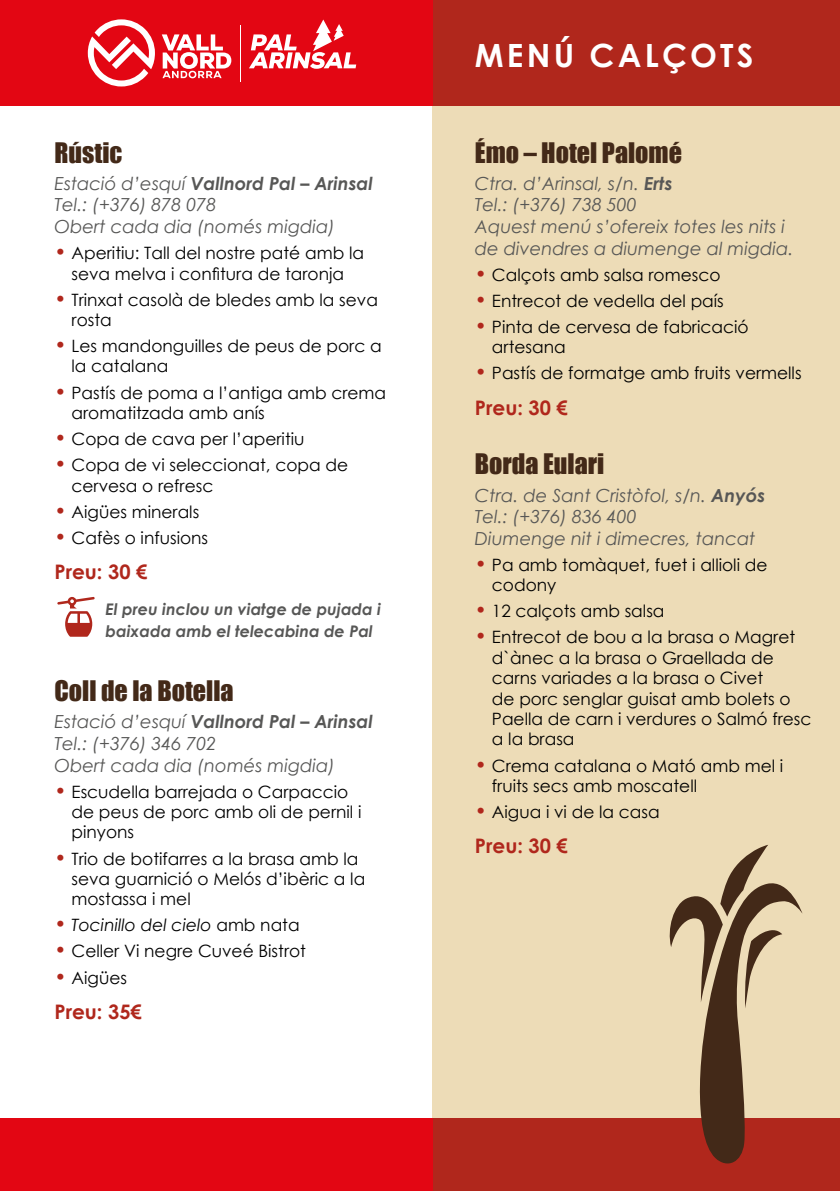
<style>
.page{position:relative;width:840px;height:1191px;background:#fff}
.page>*{position:absolute;margin:0;border:0;box-sizing:border-box;transform-origin:0 0}
.t1{font:700 32px "Century Gothic";letter-spacing:.1em;color:#fff}
.t2{font:26px "Impact";color:#432918}
.t3{font:700 20px "Century Gothic";color:#b0271c}
.t4{font:italic 18px/21.6px "Century Gothic";color:#575756}
.t5{font:17px/20.4px "Century Gothic";color:#000}
.t6{font:italic 17px "Century Gothic";color:#000}
.t7{font:italic 700 16px/21.6px "Century Gothic";color:#575756}
.s1{font-weight:700}
.s2{font-weight:700;font-size:20px;color:#b0271c}
.s3{font-weight:700;font-style:normal;font-size:20px;color:#b0271c}
.s4{font-style:normal}
</style>
<div class="page">
<div style="left:432px;top:91px;width:407px;height:1100px;background:#eddcb7"></div>
<div style="left:432px;top:0;width:407px;height:106px;background:#b0271c"></div>
<div style="left:432px;top:1119px;width:407px;height:72px;background:#b0271c"></div>
<div style="left:0;top:0;width:432px;height:106px;background:#e30613"></div>
<svg style="left:88px;top:19px;width:67px;height:67px"></svg>
<svg style="left:162px;top:34px;width:69px;height:44px"></svg>
<hr style="left:239px;top:25px;width:1px;height:57px;background:#fff">
<svg style="left:249px;top:20px;width:107px;height:49px"></svg>
<div style="left:0;top:1119px;width:433px;height:72px;background:#e30613"></div>
<svg style="left:666px;top:845px;width:136px;height:319px"></svg>
<svg style="left:57px;top:597px;width:38px;height:40px"></svg>
<h2 class="t2" style="left:54px;top:132px;width:69px">Rústic</h2>
<p class="t4" style="left:54px;top:172px;width:319px">Estació d’esquí <span class="s1">Vallnord Pal – Arinsal<br></span>Tel.: (+376) 878 078<br>Obert cada dia (només migdia)</p>
<p class="t5" style="left:54px;top:242px;width:311px;text-align:center"><span class="s2">•</span> Aperitiu: Tall del nostre paté amb la seva melva i confitura de taronja</p>
<p class="t5" style="left:71px;top:289px;width:308px;text-indent:-17px"><span class="s2">•</span> Trinxat casolà de bledes amb la seva rosta</p>
<p class="t5" style="left:71px;top:335px;width:311px;text-indent:-17px"><span class="s2">•</span> Les mandonguilles de peus de porc a la catalana</p>
<p class="t5" style="left:71px;top:382px;width:316px;text-indent:-17px"><span class="s2">•</span> Pastís de poma a l’antiga amb crema aromatitzada amb anís</p>
<p class="t5" style="left:54px;top:428px;width:251px"><span class="s2">•</span> Copa de cava per l’aperitiu</p>
<p class="t5" style="left:71px;top:454px;width:278px;text-indent:-17px"><span class="s2">•</span> Copa de vi seleccionat, copa de cervesa o refresc</p>
<p class="t5" style="left:54px;top:501px;width:146px"><span class="s2">•</span> Aigües minerals</p>
<p class="t5" style="left:54px;top:527px;width:155px"><span class="s2">•</span> Cafès o infusions</p>
<p class="t3" style="left:54px;top:556px;width:94px">Preu: 30 €</p>
<p class="t7" style="left:105px;top:598px;width:277px">El preu inclou un viatge de pujada i baixada amb el telecabina de Pal</p>
<h2 class="t2" style="left:54px;top:670px;width:180px">Coll de la Botella</h2>
<p class="t4" style="left:54px;top:710px;width:319px">Estació d’esquí <span class="s1">Vallnord Pal – Arinsal<br></span>Tel.: (+376) 346 702<br>Obert cada dia (només migdia)</p>
<p class="t5" style="left:71px;top:781px;width:291px;text-indent:-17px"><span class="s2">•</span> Escudella barrejada o Carpaccio de peus de porc amb oli de pernil i pinyons</p>
<p class="t5" style="left:71px;top:848px;width:295px;text-indent:-17px"><span class="s2">•</span> Trio de botifarres a la brasa amb la seva guarnició o Melós d’ibèric a la mostassa i mel</p>
<p class="t6" style="left:54px;top:913px;width:246px"><span class="s3">•</span> Tocinillo del cielo <span class="s4">amb nata</span></p>
<p class="t5" style="left:54px;top:941px;width:253px"><span class="s2">•</span> Celler Vi negre Cuveé Bistrot</p>
<p class="t5" style="left:54px;top:967px;width:74px"><span class="s2">•</span> Aigües</p>
<p class="t3" style="left:54px;top:996px;width:89px">Preu: 35€</p>
<h1 class="t1" style="left:474px;top:31px;width:280px">MENÚ CALÇOTS</h1>
<h2 class="t2" style="left:474px;top:132px;width:208px">Émo – Hotel Palomé</h2>
<p class="t4" style="left:474px;top:172px;width:320px">Ctra. d’Arinsal, s/n. <span class="s1">Erts<br></span>Tel.: (+376) 738 500<br>Aquest menú s’ofereix totes les nits i de divendres a diumenge al migdia.</p>
<p class="t5" style="left:474px;top:264px;width:247px"><span class="s2">•</span> Calçots amb salsa romesco</p>
<p class="t5" style="left:474px;top:290px;width:250px"><span class="s2">•</span> Entrecot de vedella del país</p>
<p class="t5" style="left:491px;top:316px;width:258px;text-indent:-17px"><span class="s2">•</span> Pinta de cervesa de fabricació artesana</p>
<p class="t5" style="left:474px;top:363px;width:328px"><span class="s2">•</span> Pastís de formatge amb fruits vermells</p>
<p class="t3" style="left:474px;top:392px;width:94px">Preu: 30 €</p>
<h2 class="t2" style="left:474px;top:444px;width:131px">Borda Eulari</h2>
<p class="t4" style="left:474px;top:484px;width:292px">Ctra. de Sant Cristòfol, s/n. <span class="s1">Anyós<br></span>Tel.: (+376) 836 400<br>Diumenge nit i dimecres, tancat</p>
<p class="t5" style="left:491px;top:554px;width:277px;text-indent:-17px"><span class="s2">•</span> Pa amb tomàquet, fuet i allioli de codony</p>
<p class="t5" style="left:474px;top:600px;width:191px"><span class="s2">•</span> 12 calçots amb salsa</p>
<p class="t5" style="left:491px;top:627px;width:321px;text-indent:-17px"><span class="s2">•</span> Entrecot de bou a la brasa o Magret d`ànec a la brasa o Graellada de carns variades a la brasa o Civet<br>de porc senglar guisat amb bolets o<br>Paella de carn i verdures o Salmó fresc a la brasa</p>
<p class="t5" style="left:491px;top:755px;width:292px;text-indent:-17px"><span class="s2">•</span> Crema catalana o Mató amb mel i fruits secs amb moscatell</p>
<p class="t5" style="left:474px;top:801px;width:186px"><span class="s2">•</span> Aigua i vi de la casa</p>
<p class="t3" style="left:474px;top:831px;width:94px">Preu: 30 €</p>
</div>
